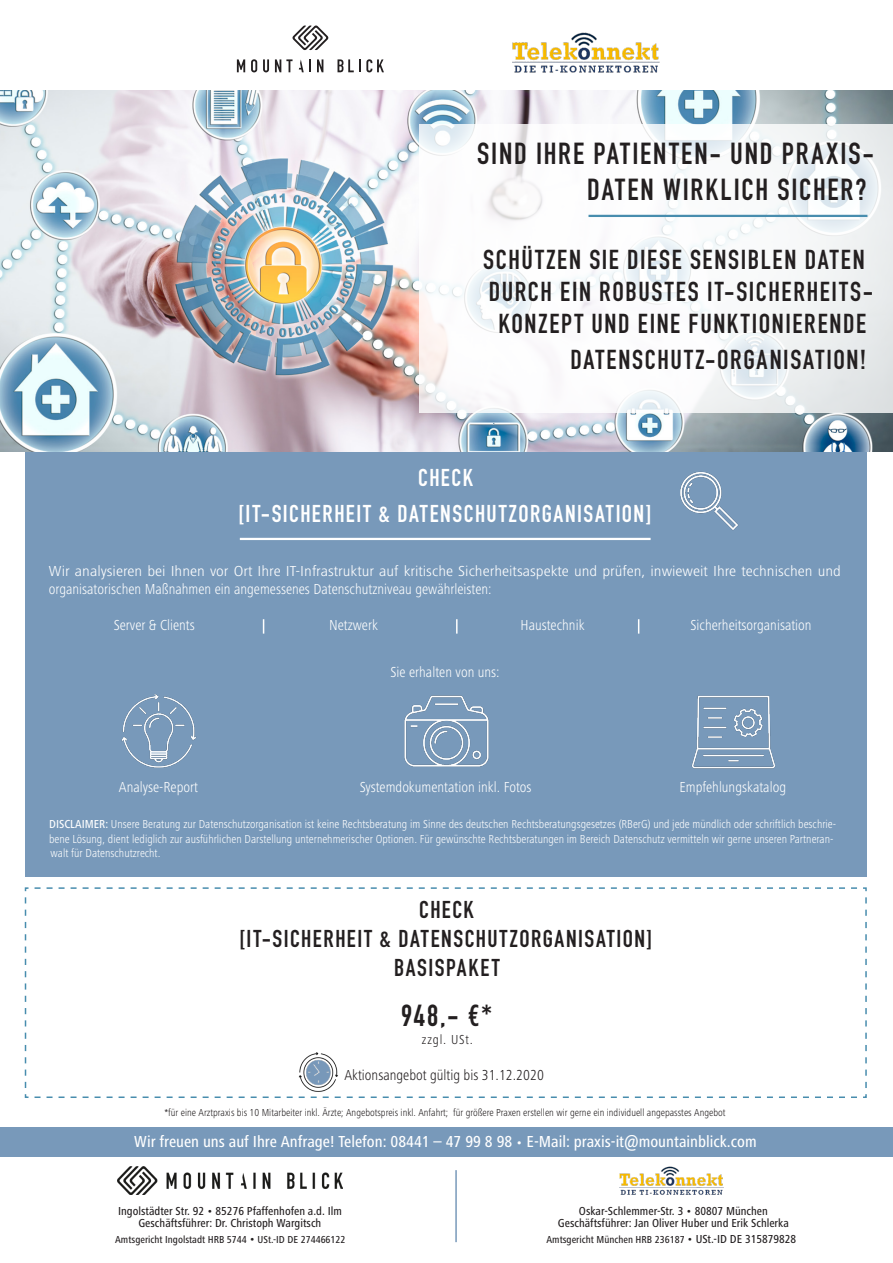
<style>
.page{position:relative;width:893px;height:1263px;background:#fff}
.page>*{position:absolute;margin:0;border:0;box-sizing:border-box;transform-origin:0 0}
.t1{font:700 30px/36px "DIN Condensed";letter-spacing:.06em;color:#231f20;text-align:right}
.t2{font:700 27px/32.4px "DIN Condensed";letter-spacing:.06em;color:#231f20;text-align:center}
.t3{font:700 24px/28.8px "DIN Condensed";letter-spacing:.065em;color:#231f20;text-align:center}
.t4{font:700 24px "DIN Condensed";letter-spacing:.06em;color:#fff}
.t5{font:500 condensed 16.5px "Frutiger Next Pro";color:#fff}
.t6{font:300 condensed 15px/18px "Frutiger Next Pro";color:#fff;scale:1.15 1}
.t7{font:300 condensed 15px "Frutiger Next Pro";color:#fff}
.t8{font:300 condensed 15px "Frutiger Next Pro";color:#231f20}
.t9{font:300 condensed 13.5px "Frutiger Next Pro";letter-spacing:.06em;color:#231f20}
.t10{font:300 condensed 12px/14.4px "Frutiger Next Pro";color:#fff}
.t11{font:500 condensed 12px/12px "Frutiger Next Pro";color:#231f20;text-align:center}
.t12{font:300 condensed 10.5px "Frutiger Next Pro";color:#231f20}
.t13{font:500 condensed 10.5px "Frutiger Next Pro";color:#231f20}
.s1{font-weight:500}
.s2{font-size:13.5px}
.s3{font-size:12px}
</style>
<div class="page">
<img style="left:0;top:90px;width:893px;height:362px">
<svg style="left:292px;top:26px;width:36px;height:24px"></svg>
<svg style="left:237px;top:59px;width:8px;height:13px"></svg>
<svg style="left:251px;top:59px;width:6px;height:13px"></svg>
<svg style="left:263px;top:59px;width:6px;height:13px"></svg>
<svg style="left:275px;top:59px;width:18px;height:13px"></svg>
<svg style="left:299px;top:59px;width:12px;height:13px"></svg>
<svg style="left:317px;top:59px;width:6px;height:13px"></svg>
<svg style="left:337px;top:59px;width:47px;height:13px"></svg>
<hr style="left:455px;top:1170px;width:2px;height:72px;background:#7899ba">
<div style="left:26px;top:452px;width:841px;height:424px;background:#7899ba"></div>
<div style="left:0;top:1128px;width:893px;height:29px;background:#7899ba"></div>
<svg style="left:24px;top:887px;width:843px;height:211px"></svg>
<svg style="left:420px;top:125px;width:473px;height:288px"></svg>
<hr style="left:588px;top:215px;width:279px;height:2px;background:#488dae">
<hr style="left:240px;top:538px;width:411px;height:2px;background:#fff">
<img style="left:298px;top:1052px;width:41px;height:40px">
<img style="left:121px;top:694px;width:76px;height:74px">
<img style="left:680px;top:471px;width:58px;height:59px">
<img style="left:118px;top:1166px;width:225px;height:28px">
<img style="left:404px;top:695px;width:85px;height:72px">
<img style="left:691px;top:695px;width:84px;height:74px">
<svg style="left:263px;top:619px;width:1px;height:15px"></svg>
<svg style="left:456px;top:619px;width:2px;height:15px"></svg>
<svg style="left:638px;top:619px;width:1px;height:15px"></svg>
<img style="left:512px;top:32px;width:148px;height:41px">
<img style="left:619px;top:1166px;width:105px;height:29px">
<p class="t1" style="left:477px;top:135px;width:398px">SIND IHRE PATIENTEN- UND PRAXIS-<br>DATEN WIRKLICH SICHER?</p>
<p class="t2" style="left:483px;top:243px;width:392px">SCHÜTZEN SIE DIESE SENSIBLEN DATEN<br>DURCH EIN ROBUSTES IT-SICHERHEITS-<br>KONZEPT UND EINE FUNKTIONIERENDE</p>
<p class="t2" style="left:570px;top:344px;width:297px">DATENSCHUTZ-ORGANISATION!</p>
<p class="t4" style="left:418px;top:461px;width:56px">CHECK</p>
<p class="t4" style="left:239px;top:497px;width:414px">[IT-SICHERHEIT &amp; DATENSCHUTZORGANISATION]</p>
<p class="t6" style="left:49px;top:562px;width:690px">Wir analysieren bei Ihnen vor Ort Ihre IT-Infrastruktur auf kritische Sicherheitsaspekte und prüfen, inwieweit Ihre technischen und organisatorischen Maßnahmen ein angemessenes Datenschutzniveau gewährleisten:</p>
<p class="t7" style="left:114px;top:616px;width:83px">Server &amp; Clients</p>
<p class="t7" style="left:329px;top:616px;width:50px">Netzwerk</p>
<p class="t7" style="left:520px;top:616px;width:66px">Haustechnik</p>
<p class="t7" style="left:690px;top:616px;width:123px">Sicherheitsorganisation</p>
<p class="t7" style="left:390px;top:664px;width:111px">Sie erhalten von uns:</p>
<p class="t7" style="left:119px;top:778px;width:81px">Analyse-Report</p>
<p class="t7" style="left:360px;top:778px;width:173px">Systemdokumentation inkl. Fotos</p>
<p class="t7" style="left:679px;top:778px;width:108px">Empfehlungskatalog</p>
<p class="t10" style="left:49px;top:817px;width:788px"><span class="s1">DISCLAIMER:</span> Unsere Beratung zur Datenschutzorganisation ist keine Rechtsberatung im Sinne des deutschen Rechtsberatungsgesetzes (RBerG) und jede mündlich oder schriftlich beschrie&shy;bene Lösung, dient lediglich zur ausführlichen Darstellung unternehmerischer Optionen. Für gewünschte Rechtsberatungen im Bereich Datenschutz vermitteln wir gerne unseren Partneran&shy;walt für Datenschutzrecht.</p>
<p class="t3" style="left:240px;top:895px;width:414px">CHECK<br>[IT-SICHERHEIT &amp; DATENSCHUTZORGANISATION]<br>BASISPAKET</p>
<p class="t1" style="left:401px;top:997px;width:93px">948,- €*</p>
<p class="t9" style="left:422px;top:1032px;width:53px">zzgl. USt.</p>
<p class="t8" style="left:344px;top:1066px;width:201px">Aktionsangebot gültig bis 31.12.2020</p>
<p class="t12" style="left:164px;top:1106px;width:562px">*für eine Arztpraxis bis 10 Mitarbeiter inkl. Ärzte; Angebotspreis inkl. Anfahrt; für größere Praxen erstellen wir gerne ein individuell angepasstes Angebot</p>
<p class="t5" style="left:134px;top:1132px;width:624px">Wir freuen uns auf Ihre Anfrage! Telefon: 08441 – 47 99 8 98 <span class="s2">•</span> E-Mail: praxis-it@mountainblick.com</p>
<p class="t11" style="left:118px;top:1205px;width:225px">Ingolstädter Str. 92 • 85276 Pfaffenhofen a.d. Ilm<br>Geschäftsführer: Dr. Christoph Wargitsch</p>
<p class="t11" style="left:558px;top:1205px;width:232px">Oskar-Schlemmer-Str. 3 • 80807 München<br>Geschäftsführer: Jan Oliver Huber und Erik Schlerka</p>
<p class="t13" style="left:115px;top:1233px;width:232px">Amtsgericht Ingolstadt HRB 5744 <span class="s3">•</span> USt.-ID DE 274466122</p>
<p class="t13" style="left:546px;top:1233px;width:251px">Amtsgericht München HRB 236187 <span class="s3">• USt.-ID DE 315879828</span></p>
</div>
